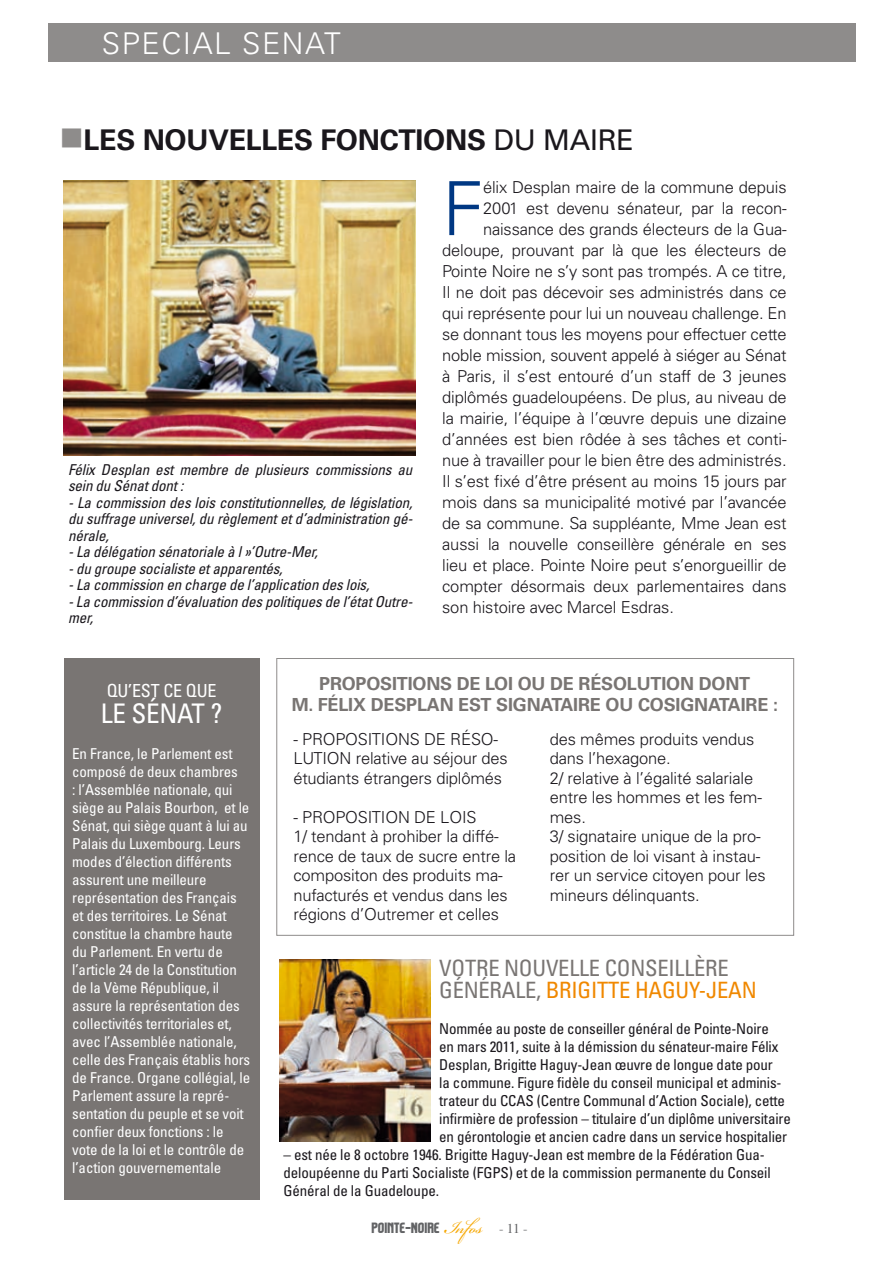
<style>
.page{position:relative;width:893px;height:1263px;background:#fff}
.page>*{position:absolute;margin:0;border:0;box-sizing:border-box;transform-origin:0 0}
.t1{font:300 74.7px "Univers";color:#003883}
.t2{font:300 30px "Univers";letter-spacing:.05em;color:#fff}
.t3{font:700 28.5px "Univers";color:#1a171c}
.t4{font:28.5px "Univers";color:#1a171c}
.t5{font:condensed 27px "Univers LT Std";color:#fff}
.t6{font:condensed 22.5px "Univers LT Std";letter-spacing:-.01em;color:#797573}
.t7{font:condensed 22.5px "Univers LT Std";letter-spacing:-.01em;color:#f08800}
.t8{font:700 18px "Univers";letter-spacing:-.01em;color:#797573}
.t9{font:condensed 18px "Univers LT Std";color:#fff}
.t10{font:300 16.5px/19.5px "Univers";letter-spacing:-.01em;color:#1a171c}
.t11{font:condensed 15px/18px "Univers LT Std";letter-spacing:-.01em;color:#fff}
.t12{font:condensed 15px/18px "Univers LT Std";letter-spacing:-.01em;color:#1a171c}
.t13{font:italic condensed 15px/16.5px "Univers LT Std";letter-spacing:-.01em;color:#1a171c}
.t14{font:13.5px "Komikazoom";color:#626365}
.s1{color:#8e8c8b}
.s2{color:#797573}
.s3{font-family:"Bickham Script Pro";font-size:27px;color:#f6a700}
.s4{font-family:"Times"}
</style>
<div class="page">
<img style="left:64px;top:180px;width:351px;height:275px">
<div style="left:48px;top:23px;width:808px;height:39px;background:#8e8c8b"></div>
<div style="left:64px;top:658px;width:195px;height:541px;background:#797573"></div>
<img style="left:279px;top:960px;width:152px;height:181px">
<div style="left:276px;top:658px;width:518px;height:278px;border:1px solid #8e8c8b"></div>
<h2 class="t2" style="left:102px;top:26px;width:241px">SPECIAL SENAT</h2>
<h3 class="t3" style="left:60px;top:123px;width:103px"><span class="s1">■</span>LES NOUVELLES</h3>
<h3 class="t3" style="left:320px;top:123px;width:20px">FONCTIONS</h3>
<h3 class="t4" style="left:493px;top:123px;width:69px">DU MAIRE</h3>
<p class="t13" style="left:68px;top:461px;width:346px">Félix Desplan est membre de plusieurs commissions au sein du Sénat dont :</p>
<p class="t13" style="left:68px;top:494px;width:346px;text-align:justify">- La commission des lois constitutionnelles, de législation, du suffrage universel, du règlement et d’administration gé&shy;nérale,</p>
<p class="t13" style="left:68px;top:544px;width:251px">- La délégation sénatoriale à l »’Outre-Mer,</p>
<p class="t13" style="left:68px;top:560px;width:216px">- du groupe socialiste et apparentés,</p>
<p class="t13" style="left:68px;top:577px;width:303px">- La commission en charge de l’application des lois,</p>
<p class="t13" style="left:68px;top:593px;width:346px">- La commission d’évaluation des politiques de l’état Outre&shy;mer,</p>
<h1 class="t1" style="left:442px;top:164px;width:43px">F</h1>
<p class="t10" style="left:483px;top:177px;width:305px">élix Desplan maire de la commune depuis</p>
<p class="t10" style="left:483px;top:199px;width:305px">2001 est devenu sénateur, par la recon-</p>
<p class="t10" style="left:483px;top:220px;width:305px">naissance des grands électeurs de la Gua-</p>
<p class="t10" style="left:442px;top:241px;width:346px">deloupe, prouvant par là que les électeurs de</p>
<p class="t10" style="left:442px;top:262px;width:346px">Pointe Noire ne s’y sont pas trompés. A ce titre,</p>
<p class="t10" style="left:442px;top:283px;width:346px">Il ne doit pas décevoir ses administrés dans ce</p>
<p class="t10" style="left:442px;top:304px;width:346px">qui représente pour lui un nouveau challenge. En</p>
<p class="t10" style="left:442px;top:325px;width:346px">se donnant tous les moyens pour effectuer cette</p>
<p class="t10" style="left:442px;top:346px;width:346px">noble mission, souvent appelé à siéger au Sénat</p>
<p class="t10" style="left:442px;top:367px;width:346px">à Paris, il s’est entouré d’un staff de 3 jeunes</p>
<p class="t10" style="left:442px;top:388px;width:346px">diplômés guadeloupéens. De plus, au niveau de</p>
<p class="t10" style="left:442px;top:409px;width:346px">la mairie, l’équipe à l’œuvre depuis une dizaine</p>
<p class="t10" style="left:442px;top:430px;width:346px">d’années est bien rôdée à ses tâches et conti-</p>
<p class="t10" style="left:442px;top:451px;width:346px">nue à travailler pour le bien être des administrés.</p>
<p class="t10" style="left:442px;top:472px;width:346px">Il s’est fixé d’être présent au moins 15 jours par</p>
<p class="t10" style="left:442px;top:493px;width:346px">mois dans sa municipalité motivé par l’avancée</p>
<p class="t10" style="left:442px;top:514px;width:346px">de sa commune. Sa suppléante, Mme Jean est</p>
<p class="t10" style="left:442px;top:535px;width:346px">aussi la nouvelle conseillère générale en ses</p>
<p class="t10" style="left:442px;top:556px;width:346px">lieu et place. Pointe Noire peut s’enorgueillir de</p>
<p class="t10" style="left:442px;top:577px;width:346px">compter désormais deux parlementaires dans</p>
<p class="t10" style="left:442px;top:598px;width:233px">son histoire avec Marcel Esdras.</p>
<p class="t9" style="left:107px;top:680px;width:36px">Qu’est</p>
<p class="t9" style="left:163px;top:680px;width:33px">ce que</p>
<h3 class="t5" style="left:101px;top:696px;width:74px">le Sénat</h3>
<h3 class="t5" style="left:210px;top:696px;width:13px">?</h3>
<p class="t11" style="left:72px;top:744px;width:179px">En France, le Parlement est composé de deux chambres<br>: l’Assemblée nationale, qui siège au Palais Bourbon, et le<br>Sénat, qui siège quant à lui au<br>Palais du Luxembourg. Leurs modes d’élection différents assurent une meilleure représentation des Français et des territoires. Le Sénat constitue la chambre haute du Parlement. En vertu de l’article 24 de la Constitution de la Vème République, il assure la représentation des collectivités territoriales et, avec l’Assemblée nationale, celle des Français établis hors de France. Organe collégial, le<br>Parlement assure la repré&shy;sentation du peuple et se voit confier deux fonctions : le vote de la loi et le contrôle de l’action gouvernementale</p>
<p class="t8" style="left:319px;top:673px;width:23px">PROPOSITIONS</p>
<p class="t8" style="left:457px;top:673px;width:38px">DE LOI</p>
<p class="t8" style="left:518px;top:673px;width:96px">OU DE RÉSOLUTION</p>
<p class="t8" style="left:699px;top:673px;width:14px">DONT</p>
<p class="t8" style="left:292px;top:694px;width:179px">M. FÉLIX DESPLAN EST</p>
<p class="t8" style="left:496px;top:694px;width:12px">SIGNATAIRE</p>
<p class="t8" style="left:606px;top:694px;width:45px">OU COSIGNATAIRE</p>
<p class="t8" style="left:773px;top:694px;width:7px">:</p>
<p class="t10" style="left:293px;top:729px;width:30px">- Propositions</p>
<p class="t10" style="left:424px;top:729px;width:76px">de réso-</p>
<p class="t10" style="left:293px;top:749px;width:11px">lution</p>
<p class="t10" style="left:293px;top:749px;width:216px;text-indent:62px">relative au séjour des étudiants étrangers diplômés</p>
<p class="t10" style="left:293px;top:807px;width:30px">- Proposition</p>
<p class="t10" style="left:293px;top:807px;width:224px;text-indent:121px">de lois<br>1/ tendant à prohiber la diffé&shy;rence de taux de sucre entre la compositon des produits ma&shy;nufacturés et vendus dans les régions d’Outremer et celles</p>
<p class="t10" style="left:550px;top:729px;width:218px">des mêmes produits vendus dans l’hexagone.<br>2/ relative à l’égalité salariale entre les hommes et les fem&shy;mes.<br>3/ signataire unique de la pro&shy;position de loi visant à instau&shy;rer un service citoyen pour les mineurs délinquants.</p>
<h3 class="t6" style="left:439px;top:954px;width:25px">Votre</h3>
<h3 class="t6" style="left:504px;top:954px;width:13px">nouvelle</h3>
<h3 class="t6" style="left:605px;top:954px;width:12px">conseill</h3>
<h3 class="t6" style="left:694px;top:954px;width:23px">ère</h3>
<h3 class="t6" style="left:439px;top:976px;width:63px">générale</h3>
<h3 class="t7" style="left:536px;top:976px;width:34px"><span class="s2">,</span> Brigitte</h3>
<h3 class="t7" style="left:635px;top:976px;width:123px">HAGUY-JEAN</h3>
<p class="t12" style="left:439px;top:1020px;width:353px">Nommée au poste de conseiller général de Pointe-Noire<br>en mars 2011, suite à la démission du sénateur-maire Félix Desplan, Brigitte Haguy-Jean œuvre de longue date pour<br>la commune. Figure fidèle du conseil municipal et adminis&shy;trateur du CCAS (Centre Communal d’Action Sociale), cette infirmière de profession – titulaire d’un diplôme universitaire en gérontologie et ancien cadre dans un service hospitalier</p>
<p class="t12" style="left:283px;top:1146px;width:489px">– est née le 8 octobre 1946. Brigitte Haguy-Jean est membre de la Fédération Gua&shy;deloupéenne du Parti Socialiste (FGPS) et de la commission permanente du Conseil<br>Général de la Guadeloupe.</p>
<p class="t14" style="left:372px;top:1219px;width:158px">POINTE-NOIRE <span class="s3">Infos</span> <span class="s4">- 11 -</span></p>
</div>
